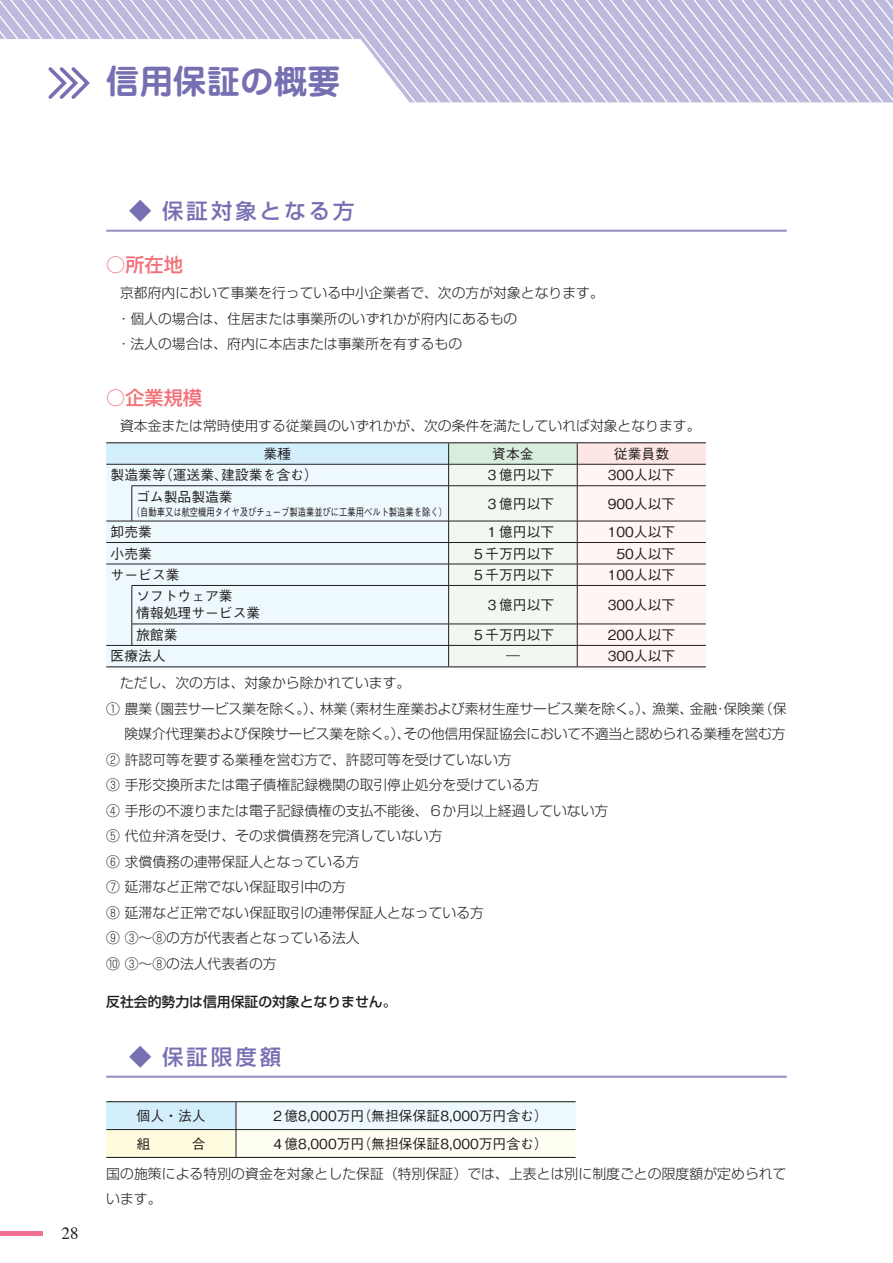
<style>
.page{position:relative;width:893px;height:1263px;background:#fff}
.page>*{position:absolute;margin:0;border:0;box-sizing:border-box;transform-origin:0 0}
.t1{font:33.45px "Jun 501 Pro Bold 90 pv RKSJ H";color:#7670b3}
.t2{font:21.3px "Shin Go Pr 6 Medium 90 pv RKSJ H";letter-spacing:.15em;color:#7670b3}
.t3{font:19.2px "Shin Go Pr 6 Medium 90 pv RKSJ H";color:#f27179}
.t4{font:16.95px "Times";color:#231f20}
.t5{font:13.8px/25.5px "Shin Go Pr 6 Light 90 pv RKSJ H";color:#231f20}
.t6{font:13.8px/17px "Gothic BBB Pr 6 Medium 90 pv RKSJ H";color:#231f20}
.t7{font:13.8px "Shin Go Pr 6 Medium 90 pv RKSJ H";color:#231f20}
.t8{font:10.65px "Gothic BBB Pr 6 Medium 90 pv RKSJ H";color:#231f20;scale:.78 1}
</style>
<div class="page">
<hr style="left:0;top:1232px;width:43px;height:4px;background:#f27191">
<svg style="left:0;top:0;width:893px;height:102px"></svg>
<hr style="left:106px;top:230px;width:681px;height:2px;background:#9791c6">
<hr style="left:106px;top:1076px;width:681px;height:2px;background:#9791c6">
<div style="left:106px;top:443px;width:343px;height:21px;background:#d4effc"></div>
<div style="left:106px;top:465px;width:342px;height:201px;background:#eef9fe"></div>
<hr style="left:106px;top:464px;width:471px;height:1px;background:#231f20">
<hr style="left:132px;top:485px;width:317px;height:1px;background:#231f20">
<hr style="left:132px;top:486px;width:1px;height:35px;background:#231f20">
<hr style="left:106px;top:521px;width:471px;height:1px;background:#231f20">
<hr style="left:106px;top:542px;width:471px;height:1px;background:#231f20">
<hr style="left:106px;top:564px;width:471px;height:1px;background:#231f20">
<hr style="left:132px;top:585px;width:317px;height:1px;background:#231f20">
<hr style="left:132px;top:586px;width:1px;height:38px;background:#231f20">
<hr style="left:132px;top:624px;width:317px;height:1px;background:#231f20">
<svg style="left:132px;top:624px;width:1px;height:21px"></svg>
<hr style="left:106px;top:645px;width:471px;height:1px;background:#231f20">
<svg style="left:448px;top:443px;width:258px;height:223px"></svg>
<hr style="left:106px;top:442px;width:600px;height:1px;background:#231f20">
<hr style="left:106px;top:666px;width:600px;height:1px;background:#231f20">
<div style="left:106px;top:1102px;width:130px;height:27px;background:#d4effc"></div>
<div style="left:236px;top:1102px;width:340px;height:27px;background:#eef9fe"></div>
<div style="left:106px;top:1129px;width:130px;height:28px;background:#fffcdf"></div>
<div style="left:236px;top:1129px;width:340px;height:28px;background:#fffef2"></div>
<hr style="left:106px;top:1129px;width:470px;height:1px;background:#231f20">
<svg style="left:236px;top:1102px;width:1px;height:55px"></svg>
<hr style="left:106px;top:1101px;width:470px;height:1px;background:#231f20">
<hr style="left:106px;top:1157px;width:470px;height:1px;background:#231f20">
<h1 class="t1" style="left:106px;top:69px;width:236px">信用保証の概要</h1>
<p class="t4" style="left:62px;top:1226px;width:19px">28</p>
<h2 class="t2" style="left:162px;top:203px;width:194px">保証対象となる方</h2>
<h3 class="t3" style="left:106px;top:258px;width:78px">○所在地</h3>
<p class="t5" style="left:117px;top:282px;width:489px">京都府内において事業を行っている中小企業者で、次の方が対象となります。・個人の場合は、住居または事業所のいずれかが府内にあるもの<br>・法人の場合は、府内に本店または事業所を有するもの</p>
<h3 class="t3" style="left:106px;top:390px;width:97px">○企業規模</h3>
<p class="t5" style="left:120px;top:415px;width:582px">資本金または常時使用する従業員のいずれかが、次の条件を満たしていれば対象となります。</p>
<p class="t6" style="left:264px;top:447px;width:29px">業種</p>
<p class="t6" style="left:492px;top:447px;width:43px">資本金</p>
<p class="t6" style="left:614px;top:447px;width:57px">従業員数</p>
<p class="t6" style="left:111px;top:468px;width:209px">製造業等（運送業、建設業を含む）</p>
<p class="t6" style="left:471px;top:468px;width:84px">　３億円以下</p>
<p class="t6" style="left:608px;top:468px;width:69px">300人以下</p>
<p class="t6" style="left:136px;top:490px;width:98px">ゴム製品製造業</p>
<p class="t8" style="left:132px;top:508px;width:405px">（自動車又は航空機用タイヤ及びチューブ製造業並びに工業用ベルト製造業を除く）</p>
<p class="t6" style="left:471px;top:497px;width:84px">　３億円以下</p>
<p class="t6" style="left:608px;top:497px;width:69px">900人以下</p>
<p class="t6" style="left:111px;top:525px;width:43px">卸売業</p>
<p class="t6" style="left:471px;top:525px;width:84px">　１億円以下</p>
<p class="t6" style="left:608px;top:525px;width:69px">100人以下</p>
<p class="t6" style="left:111px;top:547px;width:43px">小売業</p>
<p class="t6" style="left:471px;top:547px;width:84px">５千万円以下</p>
<p class="t6" style="left:616px;top:547px;width:60px">50人以下</p>
<p class="t6" style="left:111px;top:568px;width:71px">サービス業</p>
<p class="t6" style="left:471px;top:568px;width:84px">５千万円以下</p>
<p class="t6" style="left:608px;top:568px;width:69px">100人以下</p>
<p class="t6" style="left:136px;top:590px;width:126px">ソフトウェア業<br>情報処理サービス業</p>
<p class="t6" style="left:471px;top:598px;width:84px">　３億円以下</p>
<p class="t6" style="left:608px;top:598px;width:69px">300人以下</p>
<p class="t6" style="left:136px;top:628px;width:43px">旅館業</p>
<p class="t6" style="left:471px;top:628px;width:84px">５千万円以下</p>
<p class="t6" style="left:608px;top:628px;width:69px">200人以下</p>
<p class="t6" style="left:111px;top:650px;width:57px">医療法人</p>
<p class="t6" style="left:506px;top:650px;width:15px">―</p>
<p class="t6" style="left:608px;top:650px;width:69px">300人以下</p>
<p class="t5" style="left:120px;top:672px;width:292px">ただし、次の方は、対象から除かれています。</p>
<p class="t5" style="left:106px;top:697px;width:682px">① 農業（園芸サービス業を除く。）、林業（素材生産業および素材生産サービス業を除く。）、漁業、金融・保険業（保</p>
<p class="t5" style="left:125px;top:723px;width:662px">険媒介代理業および保険サービス業を除く。）、その他信用保証協会において不適当と認められる業種を営む方</p>
<p class="t5" style="left:106px;top:748px;width:407px">② 許認可等を要する業種を営む方で、許認可等を受けていない方</p>
<p class="t5" style="left:106px;top:774px;width:434px">③ 手形交換所または電子債権記録機関の取引停止処分を受けている方</p>
<p class="t5" style="left:106px;top:799px;width:504px">④ 手形の不渡りまたは電子記録債権の支払不能後、６か月以上経過していない方</p>
<p class="t5" style="left:106px;top:825px;width:338px">⑤ 代位弁済を受け、その求償債務を完済していない方</p>
<p class="t5" style="left:106px;top:851px;width:255px">⑥ 求償債務の連帯保証人となっている方</p>
<p class="t5" style="left:106px;top:876px;width:241px">⑦ 延滞など正常でない保証取引中の方</p>
<p class="t5" style="left:106px;top:902px;width:379px">⑧ 延滞など正常でない保証取引の連帯保証人となっている方</p>
<p class="t5" style="left:106px;top:927px;width:255px">⑨ ③～⑧の方が代表者となっている法人</p>
<p class="t5" style="left:106px;top:953px;width:172px">⑩ ③～⑧の法人代表者の方</p>
<p class="t7" style="left:106px;top:997px;width:292px">反社会的勢力は信用保証の対象となりません。</p>
<h2 class="t2" style="left:162px;top:1048px;width:121px">保証限度額</h2>
<p class="t6" style="left:137px;top:1109px;width:71px">個人・法人</p>
<p class="t6" style="left:271px;top:1103px;width:279px;line-height:27.9px">２億8,000万円（無担保保証8,000万円含む）<br>４億8,000万円（無担保保証8,000万円含む）</p>
<p class="t5" style="left:106px;top:1162px;width:682px">国の施策による特別の資金を対象とした保証（特別保証）では、上表とは別に制度ごとの限度額が定められています。</p>
</div>
